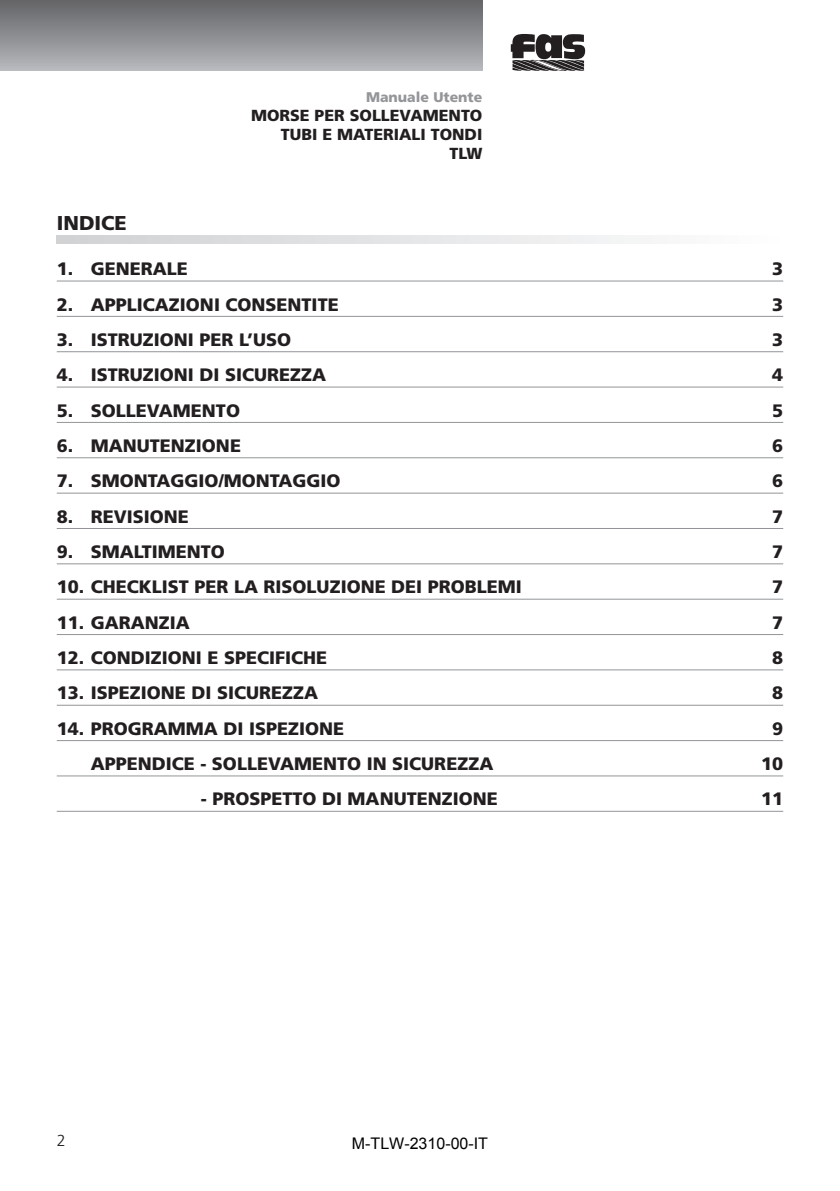
<style>
.page{position:relative;width:840px;height:1191px;background:#fff}
.page>*{position:absolute;margin:0;border:0;box-sizing:border-box;transform-origin:0 0}
.t1{font:900 20px "Frutiger";color:#231f20}
.t2{font:900 18px "Frutiger";color:#231f20}
.t3{font:900 16px/19.2px "Frutiger";color:#231f20;text-align:right}
.t4{font:16px "Arial";color:#000}
.t5{font:300 16px "Frutiger";color:#231f20}
.t6{font:900 14px "Frutiger";color:#939598}
</style>
<div class="page">
<svg style="left:510px;top:34px;width:75px;height:37px"></svg>
<div style="left:0;top:0;width:482px;height:71px;background:linear-gradient(to bottom,#626366,#b8b9bd)"></div>
<svg style="left:57px;top:235px;width:581px;height:9px"></svg>
<hr style="left:57px;top:281px;width:725px;height:1px;background:#939598">
<hr style="left:57px;top:316px;width:725px;height:1px;background:#939598">
<hr style="left:57px;top:351px;width:725px;height:1px;background:#939598">
<hr style="left:57px;top:387px;width:725px;height:1px;background:#939598">
<hr style="left:57px;top:422px;width:725px;height:1px;background:#939598">
<hr style="left:57px;top:457px;width:725px;height:1px;background:#939598">
<hr style="left:57px;top:493px;width:725px;height:1px;background:#939598">
<hr style="left:57px;top:528px;width:725px;height:1px;background:#939598">
<hr style="left:57px;top:563px;width:725px;height:1px;background:#939598">
<hr style="left:57px;top:599px;width:725px;height:1px;background:#939598">
<hr style="left:57px;top:634px;width:725px;height:1px;background:#939598">
<hr style="left:57px;top:669px;width:725px;height:1px;background:#939598">
<hr style="left:57px;top:705px;width:725px;height:1px;background:#939598">
<hr style="left:57px;top:740px;width:725px;height:1px;background:#939598">
<hr style="left:57px;top:775px;width:725px;height:1px;background:#939598">
<hr style="left:57px;top:811px;width:725px;height:1px;background:#939598">
<p class="t6" style="left:366px;top:88px;width:118px">Manuale Utente</p>
<p class="t3" style="left:251px;top:106px;width:233px">MORSE PER SOLLEVAMENTO<br>TUBI E MATERIALI TONDI<br>TLW</p>
<p class="t1" style="left:57px;top:211px;width:72px">INDICE</p>
<p class="t2" style="left:57px;top:258px;width:133px">1. GENERALE</p>
<p class="t2" style="left:771px;top:258px;width:13px">3</p>
<p class="t2" style="left:57px;top:293px;width:283px">2. APPLICAZIONI CONSENTITE</p>
<p class="t2" style="left:771px;top:293px;width:13px">3</p>
<p class="t2" style="left:57px;top:329px;width:236px">3. ISTRUZIONI PER L’USO</p>
<p class="t2" style="left:771px;top:329px;width:13px">3</p>
<p class="t2" style="left:57px;top:364px;width:271px">4. ISTRUZIONI DI SICUREZZA</p>
<p class="t2" style="left:771px;top:364px;width:13px">4</p>
<p class="t2" style="left:57px;top:399px;width:185px">5. SOLLEVAMENTO</p>
<p class="t2" style="left:771px;top:399px;width:13px">5</p>
<p class="t2" style="left:57px;top:435px;width:186px">6. MANUTENZIONE</p>
<p class="t2" style="left:771px;top:435px;width:13px">6</p>
<p class="t2" style="left:57px;top:470px;width:285px">7. SMONTAGGIO/MONTAGGIO</p>
<p class="t2" style="left:771px;top:470px;width:13px">6</p>
<p class="t2" style="left:57px;top:505px;width:134px">8. REVISIONE</p>
<p class="t2" style="left:771px;top:505px;width:13px">7</p>
<p class="t2" style="left:57px;top:541px;width:170px">9. SMALTIMENTO</p>
<p class="t2" style="left:771px;top:541px;width:13px">7</p>
<p class="t2" style="left:57px;top:576px;width:466px">10. CHECKLIST PER LA RISOLUZIONE DEI PROBLEMI</p>
<p class="t2" style="left:771px;top:576px;width:13px">7</p>
<p class="t2" style="left:57px;top:611px;width:135px">11. GARANZIA</p>
<p class="t2" style="left:771px;top:611px;width:13px">7</p>
<p class="t2" style="left:57px;top:647px;width:272px">12. CONDIZIONI E SPECIFICHE</p>
<p class="t2" style="left:771px;top:647px;width:13px">8</p>
<p class="t2" style="left:57px;top:682px;width:263px">13. ISPEZIONE DI SICUREZZA</p>
<p class="t2" style="left:771px;top:682px;width:13px">8</p>
<p class="t2" style="left:57px;top:717px;width:289px">14. PROGRAMMA DI ISPEZIONE</p>
<p class="t2" style="left:771px;top:717px;width:13px">9</p>
<p class="t2" style="left:91px;top:753px;width:404px">APPENDICE - SOLLEVAMENTO IN SICUREZZA</p>
<p class="t2" style="left:760px;top:753px;width:24px">10</p>
<p class="t2" style="left:201px;top:788px;width:298px">- PROSPETTO DI MANUTENZIONE</p>
<p class="t2" style="left:760px;top:788px;width:24px">11</p>
<p class="t5" style="left:57px;top:1131px;width:10px">2</p>
<p class="t4" style="left:352px;top:1132px;width:138px">M-TLW-2310-00-IT</p>
</div>
